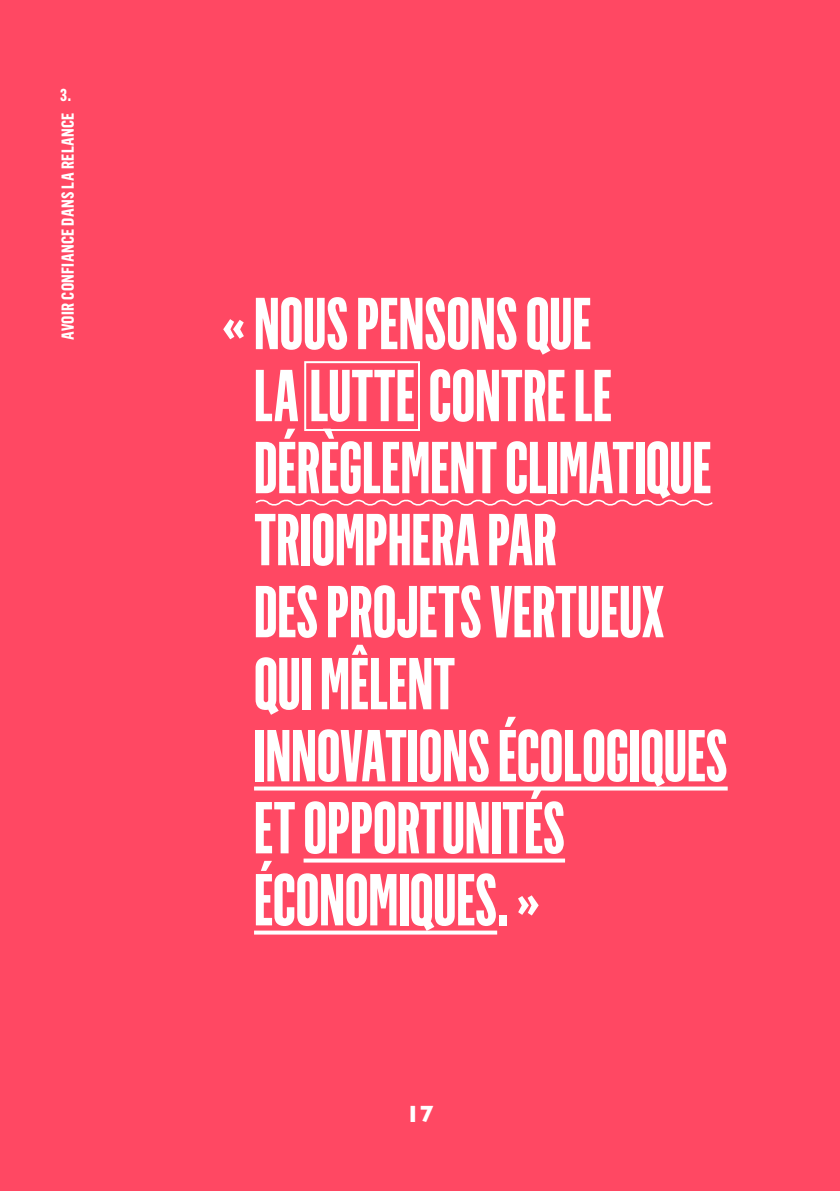
<style>
.page{position:relative;width:840px;height:1191px;background:#fff}
.page>*{position:absolute;margin:0;border:0;box-sizing:border-box;transform-origin:0 0}
.t1{font:700 72px/72px "Flama Ultracondensed";color:#fff}
.t2{font:700 24px "Gill Sans";color:#fff}
.t3{font:700 17px "Flama Condensed";letter-spacing:.02em;color:#fff}
</style>
<div class="page">
<div style="left:0;top:0;width:839px;height:1191px;background:#ff4863"></div>
<svg style="left:254px;top:786px;width:473px;height:4px;background:#ffe6e9"></svg>
<svg style="left:303px;top:858px;width:261px;height:4px"></svg>
<svg style="left:254px;top:930px;width:243px;height:4px"></svg>
<div style="left:304px;top:361px;width:116px;height:70px;border:2px solid #fff"></div>
<svg style="left:255px;top:499px;width:458px;height:7px"></svg>
<p class="t3" style="left:60px;top:84px;width:12px">3.</p>
<p class="t3" style="left:57px;top:340px;width:229px;rotate:-90deg">AVOIR CONFIANCE DANS LA RELANCE</p>
<p class="t1" style="left:254px;top:286px;width:475px;text-indent:-32px">« NOUS PENSONS QUE<br>LA LUTTE CONTRE LE<br>DÉRÈGLEMENT CLIMATIQUE<br>TRIOMPHERA PAR<br>DES PROJETS VERTUEUX<br>QUI MÊLENT<br>INNOVATIONS ÉCOLOGIQUES<br>ET OPPORTUNITÉS<br>ÉCONOMIQUES.»</p>
<p class="t2" style="left:405px;top:1095px;width:30px">17</p>
</div>
